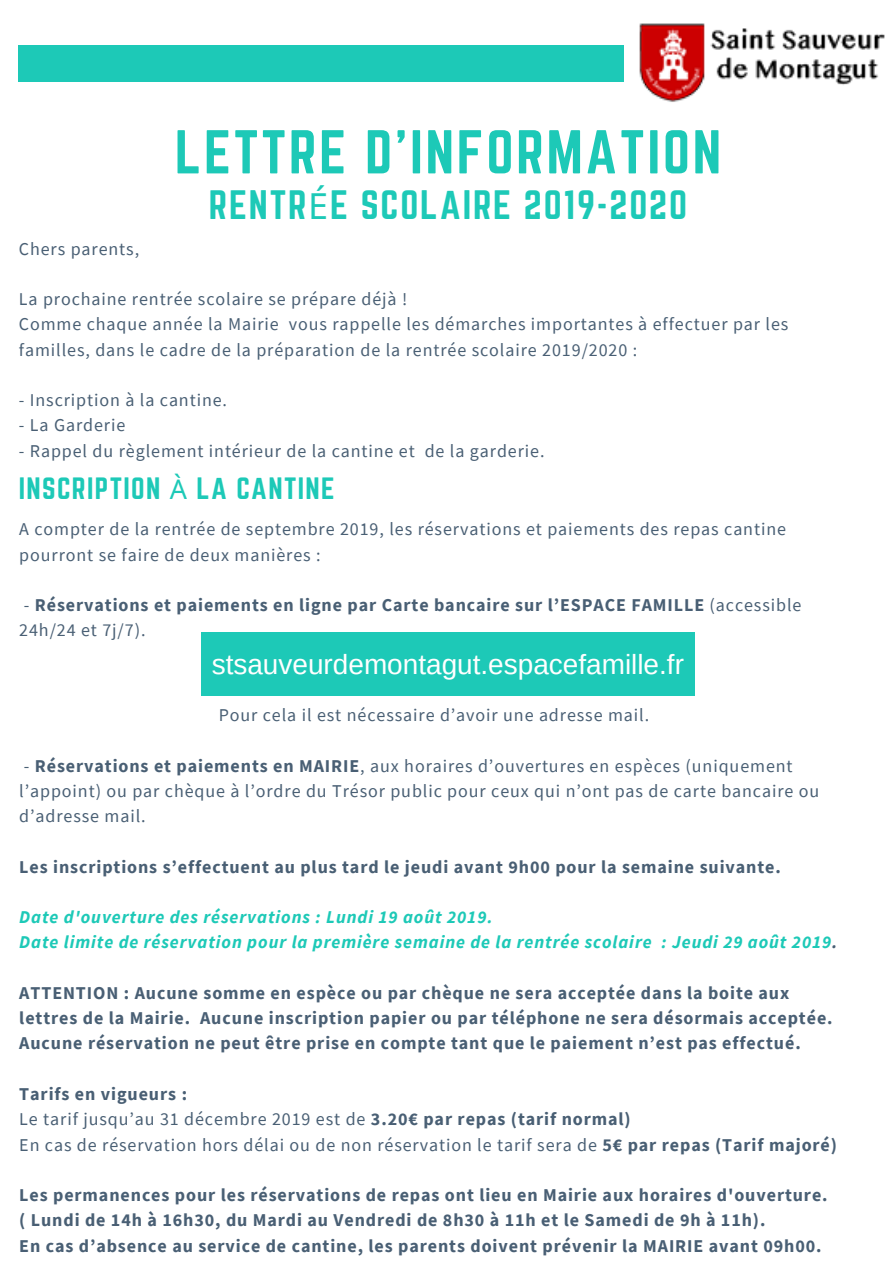
<style>
.page{position:relative;width:894px;height:1264px;background:#fff}
.page>*{position:absolute;margin:0;border:0;box-sizing:border-box;transform-origin:0 0}
.t1{font:54px "Norwester";letter-spacing:.05em;color:#1dc9b7}
.t2{font:36px "Norwester";letter-spacing:.05em;color:#1dc9b7}
.t3{font:27.9px "Arimo";color:#fff}
.t4{font:27px "Norwester";letter-spacing:.05em;color:#1dc9b7}
.t5{font:18px/25.2px "Source Sans Pro";letter-spacing:.05em;color:#495f74}
.t6{font:700 18px/25.2px "Source Sans Pro";letter-spacing:.05em;color:#495f74}
.t7{font:italic 700 18px/25.2px "Source Sans Pro";letter-spacing:.05em;color:#1dc9b7}
.s1{font-family:"Noto Sans"}
.s2{font-weight:400}
.s3{font-weight:700}
.s4{color:#495f74}
</style>
<div class="page">
<div style="left:19px;top:45px;width:605px;height:36px;background:#1dc9b7"></div>
<img style="left:639px;top:23px;width:246px;height:79px">
<div style="left:201px;top:632px;width:493px;height:63px;background:#1dc9b7"></div>
<h1 class="t1" style="left:175px;top:126px;width:547px">LETTRE D'INFORMATION</h1>
<h2 class="t2" style="left:209px;top:188px;width:479px">RENTR<span class="s1">É</span>E SCOLAIRE 2019-2020</h2>
<p class="t5" style="left:19px;top:235px;width:122px">Chers parents,</p>
<p class="t5" style="left:19px;top:286px;width:770px">La prochaine rentrée scolaire se prépare déjà !<br>Comme chaque année la Mairie vous rappelle les démarches importantes à effectuer par les familles, dans le cadre de la préparation de la rentrée scolaire 2019/2020 :</p>
<p class="t5" style="left:19px;top:387px;width:210px">- Inscription à la cantine.</p>
<p class="t5" style="left:19px;top:412px;width:108px">- La Garderie</p>
<p class="t5" style="left:19px;top:437px;width:527px">- Rappel du règlement intérieur de la cantine et de la garderie.</p>
<h3 class="t4" style="left:19px;top:475px;width:317px">INSCRIPTION <span class="s1">À</span> LA CANTINE</h3>
<p class="t5" style="left:19px;top:516px;width:768px">A compter de la rentrée de septembre 2019, les réservations et paiements des repas cantine pourront se faire de deux manières :</p>
<p class="t6" style="left:19px;top:592px;width:783px"><span class="s2">-</span> Réservations et paiements en ligne par Carte bancaire sur l’ESPACE FAMILLE <span class="s2">(accessible<br>24h/24 et 7j/7).</span></p>
<h3 class="t3" style="left:212px;top:648px;width:473px">stsauveurdemontagut.espacefamille.fr</h3>
<p class="t5" style="left:219px;top:702px;width:432px">Pour cela il est nécessaire d’avoir une adresse mail.</p>
<p class="t5" style="left:19px;top:752px;width:801px">- <span class="s3">Réservations et paiements en MAIRIE</span>, aux horaires d’ouvertures en espèces (uniquement l’appoint) ou par chèque à l’ordre du Trésor public pour ceux qui n’ont pas de carte bancaire ou d’adresse mail.</p>
<p class="t6" style="left:19px;top:853px;width:763px">Les inscriptions s’effectuent au plus tard le jeudi avant 9h00 pour la semaine suivante.</p>
<p class="t7" style="left:19px;top:904px;width:819px">Date d'ouverture des réservations : Lundi 19 août 2019.<br>Date limite de réservation pour la première semaine de la rentrée scolaire : Jeudi 29 août 2019<span class="s4">.</span></p>
<p class="t6" style="left:19px;top:979px;width:814px">ATTENTION : Aucune somme en espèce ou par chèque ne sera acceptée dans la boite aux lettres de la Mairie. Aucune inscription papier ou par téléphone ne sera désormais acceptée.<br>Aucune réservation ne peut être prise en compte tant que le paiement n’est pas effectué.</p>
<p class="t5" style="left:19px;top:1080px;width:819px"><span class="s3">Tarifs en vigueurs :<br></span>Le tarif jusqu’au 31 décembre 2019 est de <span class="s3">3.20€ par repas (tarif normal)<br></span>En cas de réservation hors délai ou de non réservation le tarif sera de <span class="s3">5€ par repas (Tarif majoré)</span></p>
<p class="t6" style="left:19px;top:1181px;width:809px">Les permanences pour les réservations de repas ont lieu en Mairie aux horaires d'ouverture. ( Lundi de 14h à 16h30, du Mardi au Vendredi de 8h30 à 11h et le Samedi de 9h à 11h).<br>En cas d’absence au service de cantine, les parents doivent prévenir la MAIRIE avant 09h00.</p>
</div>
